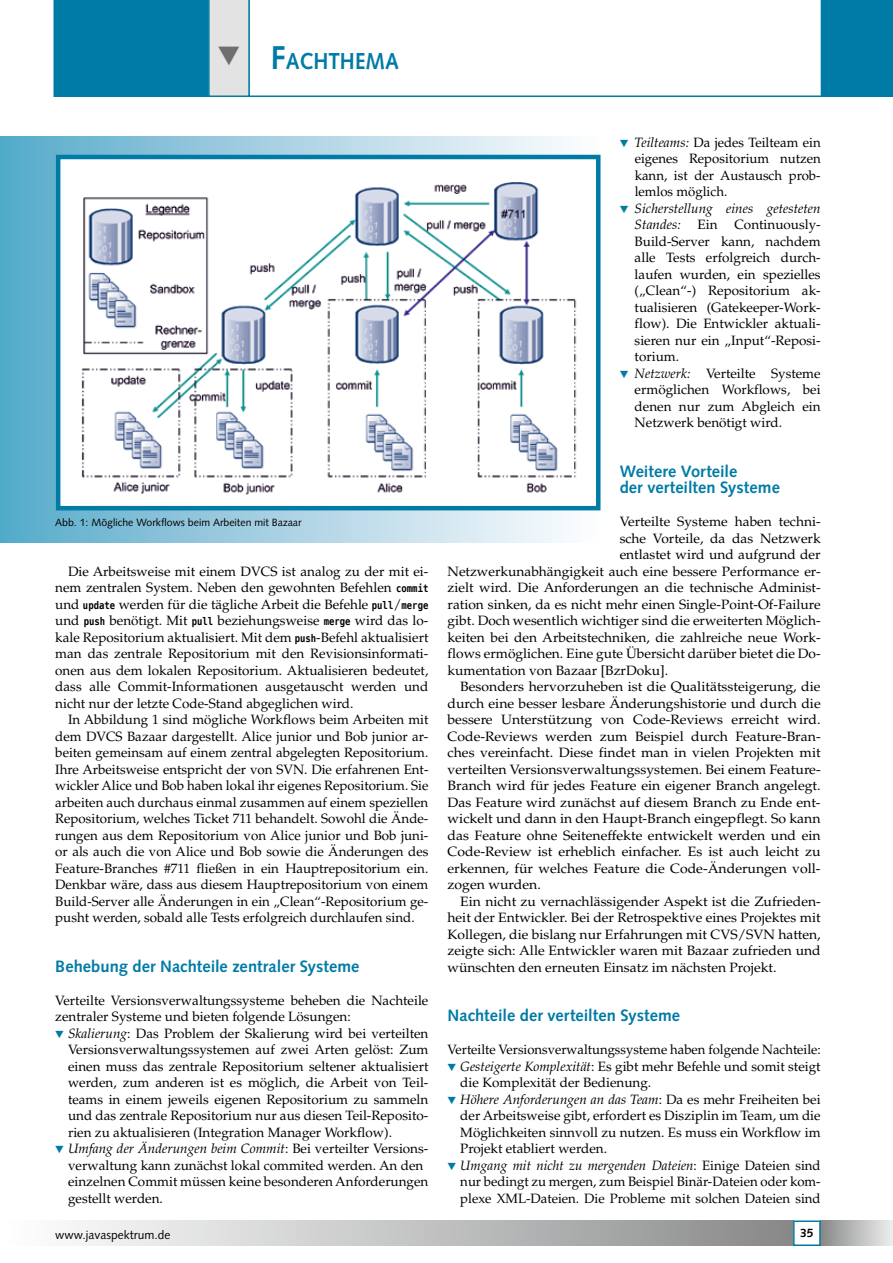
<style>
.page{position:relative;width:893px;height:1263px;background:#fff}
.page>*{position:absolute;margin:0;border:0;box-sizing:border-box;transform-origin:0 0}
.t1{font:700 23.1px "Syntax";color:#007ba5;scale:.9 1}
.t2{font:700 16.5px/16.5px "Syntax";letter-spacing:.005em;color:#007ba5}
.t3{font:13.5px/16.5px "Palatino";color:#000;text-align:justify}
.t4{font:13.5px "Palatino";color:#000;scale:1.04 1}
.t5{font:italic 13.5px "Palatino";color:#000}
.t6{font:12px "Syntax";color:#000}
.t7{font:700 12px "Syntax";color:#000}
.t8{font:10.5px "Syntax";color:#000}
.s1{font-size:33px}
.s2{font-family:"Bitstream Vera Sans Mono";font-weight:700;font-size:10.5px}
.s3{font-family:"European Pi Three";font-size:10.5px;color:#007ba5}
.s4{font-style:italic}
.s5{font-family:"European Pi Three";font-style:normal;font-size:10.5px;color:#007ba5}
.s6{font-style:normal}
</style>
<div class="page">
<div style="left:0;top:1220px;width:793px;height:26px;background:linear-gradient(to right,#fff,#898a8a)"></div>
<div style="left:821px;top:1220px;width:72px;height:26px;background:linear-gradient(to right,#898a8a,#ededee)"></div>
<div style="left:793px;top:1220px;width:28px;height:26px;border:2px solid #007ba5"></div>
<svg style="left:250px;top:0;width:571px;height:97px"></svg>
<div style="left:821px;top:0;width:72px;height:97px;background:#007ba5"></div>
<svg style="left:0;top:136px;width:600px;height:406px;background:#8ac4da"></svg>
<img style="left:61px;top:160px;width:534px;height:345px">
<div style="left:56px;top:155px;width:544px;height:355px;border:4px solid #007ba5"></div>
<svg style="left:54px;top:0;width:196px;height:97px;background:#2d8fb1"></svg>
<h1 class="t1" style="left:271px;top:48px;width:144px"><span class="s1">F</span>ACHTHEMA</h1>
<p class="t8" style="left:55px;top:516px;width:248px">Abb. 1: Mögliche Workflows beim Arbeiten mit Bazaar</p>
<p class="t3" style="left:55px;top:563px;width:375px;text-indent:13px">Die Arbeitsweise mit einem DVCS ist analog zu der mit ei&shy;nem zentralen System. Neben den gewohnten Befehlen <span class="s2">commit </span>und <span class="s2">update</span> werden für die tägliche Arbeit die Befehle <span class="s2">pull</span>/<span class="s2">merge </span>und <span class="s2">push</span> benötigt. Mit <span class="s2">pull</span> beziehungsweise <span class="s2">merge</span> wird das lo&shy;kale Repositorium aktualisiert. Mit dem <span class="s2">push</span>-Befehl aktualisiert man das zentrale Repositorium mit den Revisionsinformati&shy;onen aus dem lokalen Repositorium. Aktualisieren bedeutet, dass alle Commit-Informationen ausgetauscht werden und nicht nur der letzte Code-Stand abgeglichen wird.</p>
<p class="t3" style="left:55px;top:711px;width:375px;text-indent:13px">In Abbildung 1 sind mögliche Workflows beim Arbeiten mit dem DVCS Bazaar dargestellt. Alice junior und Bob junior ar&shy;beiten gemeinsam auf einem zentral abgelegten Repositorium.<br>Ihre Arbeitsweise entspricht der von SVN. Die erfahrenen Ent&shy;wickler Alice und Bob haben lokal ihr eigenes Repositorium. Sie arbeiten auch durchaus einmal zusammen auf einem speziellen Repositorium, welches Ticket 711 behandelt. Sowohl die Ände&shy;rungen aus dem Repositorium von Alice junior und Bob juni&shy;or als auch die von Alice und Bob sowie die Änderungen des Feature-Branches #711 fließen in ein Hauptrepositorium ein.<br>Denkbar wäre, dass aus diesem Hauptrepositorium von einem Build-Server alle Änderungen in ein „Clean“-Repositorium ge&shy;pusht werden, sobald alle Tests erfolgreich durchlaufen sind.</p>
<p class="t2" style="left:55px;top:958px;width:306px">Behebung der Nachteile zentraler Systeme</p>
<p class="t3" style="left:55px;top:992px;width:375px">Verteilte Versionsverwaltungssysteme beheben die Nachteile</p>
<p class="t3" style="left:55px;top:1008px;width:297px">zentraler Systeme und bieten folgende Lösungen:</p>
<p class="t3" style="left:55px;top:1025px;width:375px"><span class="s3">H</span> <span class="s4">Skalierung</span>: Das Problem der Skalierung wird bei verteilten</p>
<p class="t3" style="left:68px;top:1041px;width:362px">Versionsverwaltungssystemen auf zwei Arten gelöst: Zum</p>
<p class="t3" style="left:68px;top:1058px;width:362px">einen muss das zentrale Repositorium seltener aktualisiert</p>
<p class="t3" style="left:68px;top:1074px;width:362px">werden, zum anderen ist es möglich, die Arbeit von Teil-</p>
<p class="t3" style="left:68px;top:1091px;width:362px">teams in einem jeweils eigenen Repositorium zu sammeln</p>
<p class="t3" style="left:68px;top:1107px;width:362px">und das zentrale Repositorium nur aus diesen Teil-Reposito-</p>
<p class="t3" style="left:68px;top:1124px;width:326px">rien zu aktualisieren (Integration Manager Workflow).</p>
<p class="t5" style="left:55px;top:1141px;width:375px"><span class="s5">H</span> Umfang der Änderungen beim Commit<span class="s6">: Bei verteilter Versions-</span></p>
<p class="t3" style="left:68px;top:1157px;width:357px">verwaltung kann zunächst lokal commited werden. An den</p>
<p class="t3" style="left:68px;top:1173px;width:362px">einzelnen Commit müssen keine besonderen Anforderungen</p>
<p class="t3" style="left:68px;top:1190px;width:96px">gestellt werden.</p>
<p class="t3" style="left:620px;top:134px;width:203px"><span class="s3">H</span> <span class="s4">Teilteams:</span> Da jedes Teilteam ein</p>
<p class="t3" style="left:635px;top:150px;width:188px">eigenes Repositorium nutzen</p>
<p class="t3" style="left:635px;top:167px;width:188px">kann, ist der Austausch prob-</p>
<p class="t3" style="left:635px;top:183px;width:94px">lemlos möglich.</p>
<p class="t5" style="left:620px;top:200px;width:203px"><span class="s5">H</span> Sicherstellung eines getesteten</p>
<p class="t3" style="left:635px;top:216px;width:188px"><span class="s4">Standes:</span> Ein Continuously-</p>
<p class="t3" style="left:635px;top:233px;width:188px">Build-Server kann, nachdem</p>
<p class="t3" style="left:635px;top:249px;width:188px">alle Tests erfolgreich durch-</p>
<p class="t3" style="left:635px;top:266px;width:188px">laufen wurden, ein spezielles</p>
<p class="t3" style="left:635px;top:282px;width:188px">(„Clean“-) Repositorium ak-</p>
<p class="t3" style="left:635px;top:299px;width:188px">tualisieren (Gatekeeper-Work-</p>
<p class="t3" style="left:635px;top:315px;width:188px">flow). Die Entwickler aktuali-</p>
<p class="t3" style="left:635px;top:332px;width:188px">sieren nur ein „Input“-Reposi-</p>
<p class="t3" style="left:635px;top:348px;width:46px">torium.</p>
<p class="t3" style="left:620px;top:365px;width:203px"><span class="s3">H</span> <span class="s4">Netzwerk:</span> Verteilte Systeme</p>
<p class="t3" style="left:635px;top:381px;width:188px">ermöglichen Workflows, bei</p>
<p class="t3" style="left:635px;top:398px;width:188px">denen nur zum Abgleich ein</p>
<p class="t3" style="left:635px;top:414px;width:149px">Netzwerk benötigt wird.</p>
<p class="t2" style="left:620px;top:463px;width:162px">Weitere Vorteile<br>der verteilten Systeme</p>
<p class="t3" style="left:620px;top:513px;width:203px">Verteilte Systeme haben techni-</p>
<p class="t3" style="left:620px;top:530px;width:203px">sche Vorteile, da das Netzwerk</p>
<p class="t3" style="left:620px;top:546px;width:203px">entlastet wird und aufgrund der</p>
<p class="t3" style="left:448px;top:563px;width:375px">Netzwerkunabhängigkeit auch eine bessere Performance er-</p>
<p class="t3" style="left:448px;top:579px;width:375px">zielt wird. Die Anforderungen an die technische Administ-</p>
<p class="t3" style="left:448px;top:596px;width:375px">ration sinken, da es nicht mehr einen Single-Point-Of-Failure</p>
<p class="t3" style="left:448px;top:612px;width:375px">gibt. Doch wesentlich wichtiger sind die erweiterten Möglich-</p>
<p class="t3" style="left:448px;top:629px;width:375px">keiten bei den Arbeitstechniken, die zahlreiche neue Work-</p>
<p class="t3" style="left:448px;top:645px;width:375px">flows ermöglichen. Eine gute Übersicht darüber bietet die Do-</p>
<p class="t3" style="left:448px;top:662px;width:222px">kumentation von Bazaar [BzrDoku].</p>
<p class="t4" style="left:460px;top:678px;width:348px">Besonders hervorzuheben ist die Qualitätssteigerung, die</p>
<p class="t4" style="left:448px;top:695px;width:360px">durch eine besser lesbare Änderungshistorie und durch die</p>
<p class="t4" style="left:448px;top:711px;width:360px">bessere Unterstützung von Code-Reviews erreicht wird.</p>
<p class="t4" style="left:448px;top:728px;width:360px">Code-Reviews werden zum Beispiel durch Feature-Bran-</p>
<p class="t4" style="left:448px;top:744px;width:360px">ches vereinfacht. Diese findet man in vielen Projekten mit</p>
<p class="t4" style="left:448px;top:761px;width:360px">verteilten Versionsverwaltungssystemen. Bei einem Feature-</p>
<p class="t4" style="left:448px;top:777px;width:360px">Branch wird für jedes Feature ein eigener Branch angelegt.</p>
<p class="t4" style="left:448px;top:794px;width:360px">Das Feature wird zunächst auf diesem Branch zu Ende ent-</p>
<p class="t4" style="left:448px;top:810px;width:360px">wickelt und dann in den Haupt-Branch eingepflegt. So kann</p>
<p class="t4" style="left:448px;top:827px;width:360px">das Feature ohne Seiteneffekte entwickelt werden und ein</p>
<p class="t4" style="left:448px;top:843px;width:360px">Code-Review ist erheblich einfacher. Es ist auch leicht zu</p>
<p class="t4" style="left:448px;top:860px;width:360px">erkennen, für welches Feature die Code-Änderungen voll-</p>
<p class="t4" style="left:448px;top:876px;width:91px">zogen wurden.</p>
<p class="t3" style="left:460px;top:893px;width:362px">Ein nicht zu vernachlässigender Aspekt ist die Zufrieden-</p>
<p class="t3" style="left:448px;top:909px;width:375px">heit der Entwickler. Bei der Retrospektive eines Projektes mit</p>
<p class="t3" style="left:448px;top:926px;width:375px">Kollegen, die bislang nur Erfahrungen mit CVS/SVN hatten,</p>
<p class="t3" style="left:448px;top:942px;width:375px">zeigte sich: Alle Entwickler waren mit Bazaar zufrieden und</p>
<p class="t3" style="left:448px;top:959px;width:330px">wünschten den erneuten Einsatz im nächsten Projekt.</p>
<p class="t2" style="left:448px;top:1007px;width:234px">Nachteile der verteilten Systeme</p>
<p class="t3" style="left:448px;top:1041px;width:375px">Verteilte Versionsverwaltungssysteme haben folgende Nachteile:</p>
<p class="t3" style="left:448px;top:1058px;width:375px"><span class="s3">H</span> <span class="s4">Gesteigerte Komplexität</span>: Es gibt mehr Befehle und somit steigt</p>
<p class="t3" style="left:460px;top:1074px;width:192px">die Komplexität der Bedienung.</p>
<p class="t5" style="left:448px;top:1091px;width:375px"><span class="s5">H</span> Höhere Anforderungen an das Team<span class="s6">: Da es mehr Freiheiten bei</span></p>
<p class="t3" style="left:460px;top:1107px;width:362px">der Arbeitsweise gibt, erfordert es Disziplin im Team, um die</p>
<p class="t3" style="left:460px;top:1124px;width:362px">Möglichkeiten sinnvoll zu nutzen. Es muss ein Workflow im</p>
<p class="t3" style="left:460px;top:1140px;width:148px">Projekt etabliert werden.</p>
<p class="t5" style="left:448px;top:1157px;width:375px"><span class="s5">H</span> Umgang mit nicht zu mergenden Dateien<span class="s6">: Einige Dateien sind</span></p>
<p class="t3" style="left:460px;top:1173px;width:362px">nur bedingt zu mergen, zum Beispiel Binär-Dateien oder kom-</p>
<p class="t3" style="left:460px;top:1190px;width:362px">plexe XML-Dateien. Die Probleme mit solchen Dateien sind</p>
<p class="t6" style="left:55px;top:1227px;width:117px">www.javaspektrum.de</p>
<p class="t7" style="left:800px;top:1226px;width:15px">35</p>
</div>
